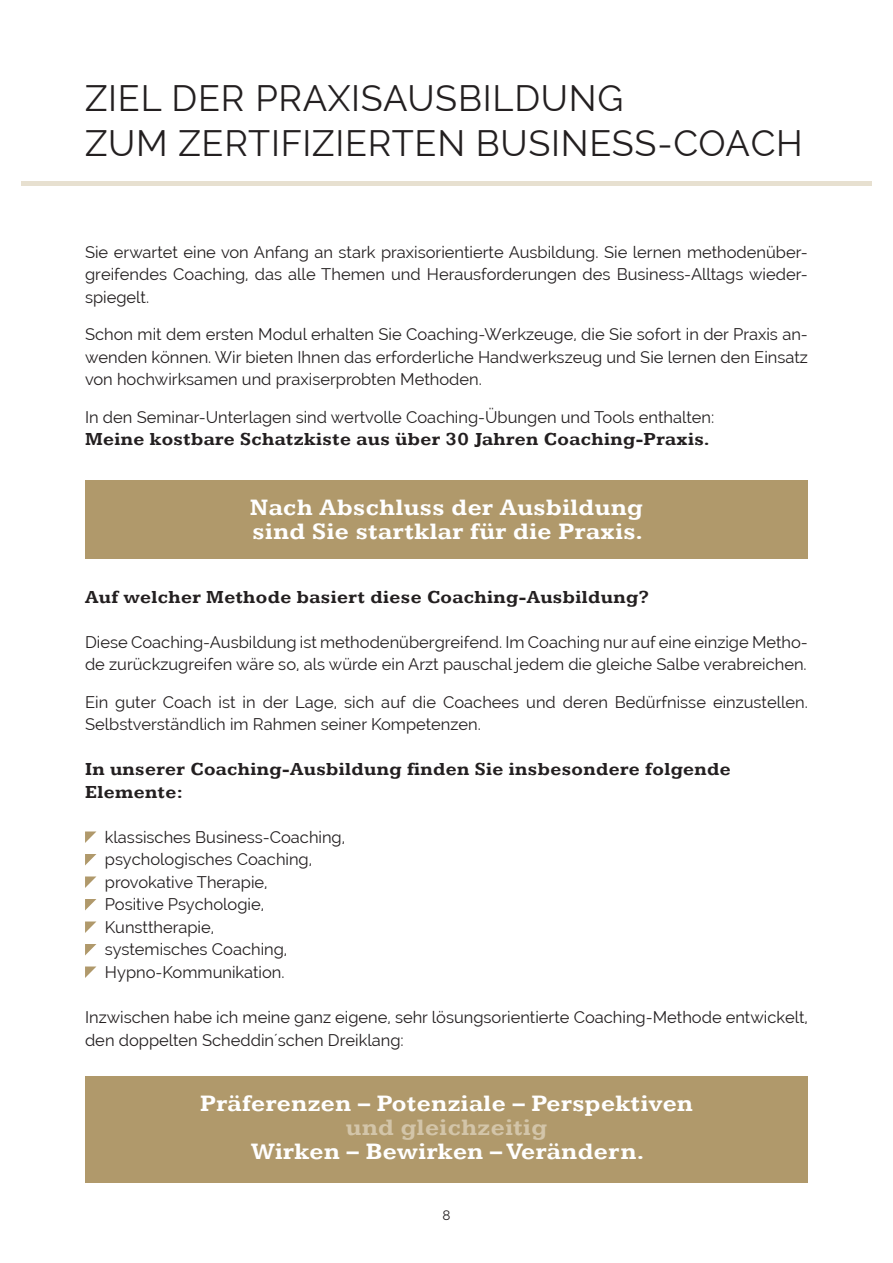
<style>
.page{position:relative;width:893px;height:1263px;background:#fff}
.page>*{position:absolute;margin:0;border:0;box-sizing:border-box;transform-origin:0 0}
.t1{font:36px/45px "Raleway";letter-spacing:.02em;color:#231f20}
.t2{font:700 24px/24px "Kameron";letter-spacing:.02em;color:#fff}
.t3{font:700 24px "Kameron";letter-spacing:.02em;color:#d3c5a9}
.t4{font:700 18.75px/22.5px "Kameron";letter-spacing:.02em;color:#231f20}
.t5{font:16.5px/22.5px "Raleway";color:#231f20}
.t6{font:13.5px "Raleway";color:#231f20}
</style>
<div class="page">
<svg style="left:85px;top:831px;width:11px;height:12px"></svg>
<svg style="left:85px;top:854px;width:11px;height:11px"></svg>
<svg style="left:85px;top:876px;width:11px;height:12px"></svg>
<svg style="left:85px;top:899px;width:11px;height:11px"></svg>
<svg style="left:85px;top:921px;width:11px;height:12px"></svg>
<svg style="left:85px;top:944px;width:11px;height:11px"></svg>
<svg style="left:85px;top:966px;width:11px;height:12px"></svg>
<div style="left:85px;top:1076px;width:723px;height:106px;background:#b0996b"></div>
<div style="left:21px;top:181px;width:851px;height:5px;background:#e7e0d0"></div>
<div style="left:85px;top:480px;width:723px;height:79px;background:#b0996b"></div>
<h1 class="t1" style="left:85px;top:76px;width:719px">Zi el der Praxisausbi ldung<br>zum zerti fizi erten Busi ness-Coach</h1>
<p class="t5" style="left:85px;top:241px;width:724px;text-align:justify">Sie erwartet eine von Anfang an stark praxisorientierte Ausbildung. Sie lernen methodenüber&shy;greifendes Coaching, das alle Themen und H erausforderungen des Business-Alltags wieder&shy;spiegelt.</p>
<p class="t5" style="left:85px;top:323px;width:724px;text-align:justify">Schon mit dem ersten Modul erhalten Sie Coaching-Werkzeuge, die Sie sofort in der Praxis an&shy;wenden können. Wir bieten Ihnen das erforderliche Handwerkszeug und Sie lernen den Einsatz von hochwirksamen und praxiserprobten M ethoden.</p>
<p class="t5" style="left:85px;top:406px;width:631px">In den Seminar-Unterlagen sind wertvolle Coaching-Übungen und Tools enthalten:</p>
<p class="t4" style="left:85px;top:429px;width:626px">Meine kostbare Schatzkiste aus über 30 Jahren Coaching-Praxis.</p>
<h2 class="t2" style="left:250px;top:496px;width:394px">Nach Abschluss der Ausbildung sind Sie startklar für die Praxis.</h2>
<p class="t4" style="left:85px;top:586px;width:565px">Auf welcher Methode basiert diese Coaching-Ausbildung?</p>
<p class="t5" style="left:85px;top:631px;width:724px">Diese Coaching-Ausbildung ist methodenübergreifend. Im Coaching nur auf eine einzige Metho&shy;de zurückzugreifen wäre so, als würde ein Arzt pauschal jedem die gleiche Salbe verabreichen.</p>
<p class="t5" style="left:85px;top:691px;width:724px">Ein guter Coach ist in der Lage, sich auf die Coachees und deren Bedürfnisse einzustellen.<br>Selbstverständlich im Rahmen seiner Kompetenzen.</p>
<p class="t4" style="left:85px;top:759px;width:647px">In unserer Coaching-Ausbildung finden Sie insbesondere folgende<br>Elemente:</p>
<p class="t5" style="left:105px;top:826px;width:242px">klassisches Business-Coaching, psychologisches Coaching, provokative Therapie,<br>Positive Psychologie,<br>Kunsttherapie,<br>systemisches Coaching,<br>Hypno-Kommunikation.</p>
<p class="t5" style="left:85px;top:1006px;width:724px">Inzwischen habe ich meine ganz eigene, sehr lösungsorientierte Coaching-Methode entwickelt, den doppelten Scheddin´schen Dreiklang:</p>
<h2 class="t2" style="left:200px;top:1092px;width:494px">Präferenzen – Potenziale – Perspektiven</h2>
<h2 class="t3" style="left:346px;top:1113px;width:203px">und gleichzeitig</h2>
<h2 class="t2" style="left:251px;top:1140px;width:395px">Wirken – Bewirken – Verändern.</h2>
<p class="t6" style="left:442px;top:1208px;width:10px">8</p>
</div>
